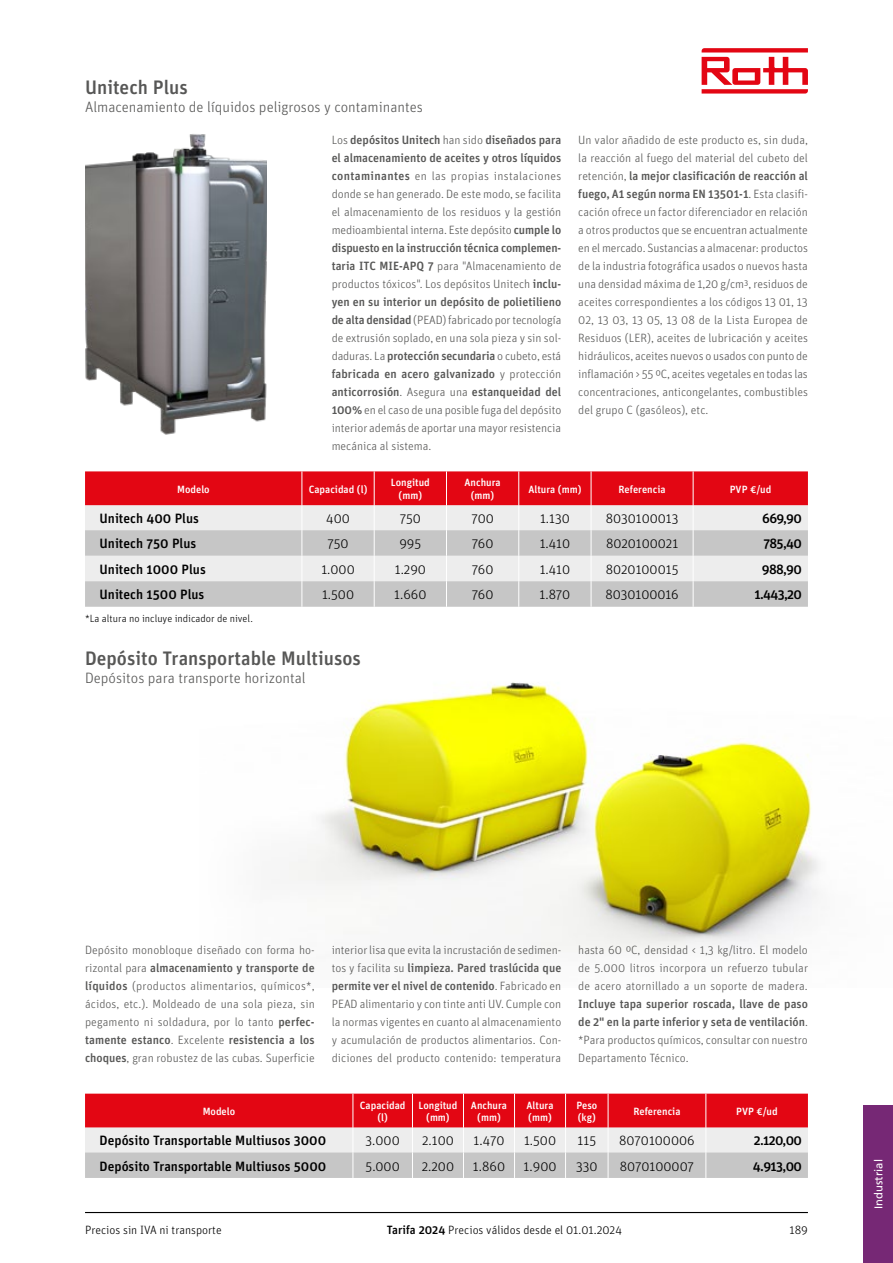
<style>
.page{position:relative;width:893px;height:1263px;background:#fff}
.page>*{position:absolute;margin:0;border:0;box-sizing:border-box;transform-origin:0 0}
.t1{font:500 19.5px "Unit OT";color:#575756}
.t2{font:300 15px "Unit OT";color:#575756}
.items{font:300 13.5px "Unit OT";color:#000}
.columnas_extremas{font:500 13.5px "Unit OT";color:#000}
.PVP{font:500 13.5px "Unit OT";letter-spacing:-.05em;color:#000}
.t3{font:300 12px/18px "Unit OT";color:#575756;text-align:justify}
.t4{font:300 12px "Unit OT";color:#000}
.t5{font:11.25px "Frutiger LT Std";color:#fff}
.cabecera{font:500 10.5px/12.6px "Unit OT";color:#fff;text-align:center}
.pie_de_tabla{font:300 10.5px "Unit OT";color:#000}
.s1{font-weight:500}
</style>
<div class="page">
<img style="left:289px;top:682px;width:530px;height:270px">
<svg style="left:85px;top:471px;width:723px;height:136px;background:#dca5a8"></svg>
<svg style="left:85px;top:1094px;width:723px;height:84px;background:#dd878c"></svg>
<img style="left:85px;top:134px;width:182px;height:301px">
<svg style="left:702px;top:48px;width:106px;height:46px"></svg>
<hr style="left:85px;top:1212px;width:723px;height:1px;background:#000">
<div style="left:863px;top:1105px;width:30px;height:158px;background:#762875"></div>
<p class="t1" style="left:85px;top:74px;width:104px">Unitech Plus</p>
<p class="t2" style="left:85px;top:98px;width:339px">Almacenamiento de líquidos peligrosos y contaminantes</p>
<p class="t3" style="left:332px;top:131px;width:231px">Los <span class="s1">depósitos Unitech</span> han sido <span class="s1">diseñados para el almacenamiento de aceites y otros líquidos contaminantes</span> en las propias instalaciones donde se han generado. De este modo, se facilita el almacenamiento de los residuos y la gestión medioambiental interna. Este depósito <span class="s1">cumple lo dispuesto en la instrucción técnica complemen&shy;taria ITC MIE-APQ 7</span> para "Almacenamiento de productos tóxicos". Los depósitos Unitech <span class="s1">inclu&shy;yen en su interior un depósito de polietilieno de alta densidad</span> (PEAD) fabricado por tecnología de extrusión soplado, en una sola pieza y sin sol&shy;daduras. La <span class="s1">protección secundaria</span> o cubeto, está <span class="s1">fabricada en acero galvanizado</span> y protección <span class="s1">anticorrosión</span>. Asegura una <span class="s1">estanqueidad del 100%</span> en el caso de una posible fuga del depósito interior además de aportar una mayor resistencia mecánica al sistema.</p>
<p class="t3" style="left:578px;top:131px;width:231px">Un valor añadido de este producto es, sin duda, la reacción al fuego del material del cubeto del retención, <span class="s1">la mejor clasificación de reacción al fuego, A1 según norma EN 13501-1</span>. Esta clasifi&shy;cación ofrece un factor diferenciador en relación a otros productos que se encuentran actualmente en el mercado. Sustancias a almacenar: productos de la industria fotográfica usados o nuevos hasta una densidad máxima de 1,20 g/cm3, residuos de aceites correspondientes a los códigos 13 01, 13<br>02, 13 03, 13 05, 13 08 de la Lista Europea de Residuos (LER), aceites de lubricación y aceites hidráulicos, aceites nuevos o usados con punto de inflamación &gt; 55 ºC, aceites vegetales en todas las concentraciones, anticongelantes, combustibles del grupo C (gasóleos), etc.</p>
<p class="cabecera" style="left:177px;top:482px;width:34px">Modelo</p>
<p class="cabecera" style="left:309px;top:482px;width:60px">Capacidad (l)</p>
<p class="cabecera" style="left:391px;top:476px;width:40px">Longitud (mm)</p>
<p class="cabecera" style="left:465px;top:476px;width:38px">Anchura (mm)</p>
<p class="cabecera" style="left:528px;top:482px;width:55px">Altura (mm)</p>
<p class="cabecera" style="left:619px;top:482px;width:48px">Referencia</p>
<p class="cabecera" style="left:730px;top:482px;width:43px">PVP €/ud</p>
<p class="columnas_extremas" style="left:100px;top:509px;width:101px">Unitech 400 Plus</p>
<p class="items" style="left:326px;top:510px;width:25px">400</p>
<p class="items" style="left:400px;top:510px;width:23px">750</p>
<p class="items" style="left:471px;top:510px;width:24px">700</p>
<p class="items" style="left:540px;top:510px;width:31px">1.130</p>
<p class="items" style="left:606px;top:510px;width:74px">8030100013</p>
<p class="PVP" style="left:762px;top:509px;width:41px">669,90</p>
<p class="columnas_extremas" style="left:100px;top:535px;width:98px">Unitech 750 Plus</p>
<p class="items" style="left:328px;top:536px;width:23px">750</p>
<p class="items" style="left:399px;top:536px;width:23px">995</p>
<p class="items" style="left:472px;top:536px;width:23px">760</p>
<p class="items" style="left:540px;top:536px;width:32px">1.410</p>
<p class="items" style="left:606px;top:536px;width:74px">8020100021</p>
<p class="PVP" style="left:763px;top:535px;width:40px">785,40</p>
<p class="columnas_extremas" style="left:100px;top:560px;width:108px">Unitech 1000 Plus</p>
<p class="items" style="left:321px;top:561px;width:35px">1.000</p>
<p class="items" style="left:395px;top:561px;width:33px">1.290</p>
<p class="items" style="left:472px;top:561px;width:23px">760</p>
<p class="items" style="left:540px;top:561px;width:32px">1.410</p>
<p class="items" style="left:606px;top:561px;width:74px">8020100015</p>
<p class="PVP" style="left:762px;top:560px;width:42px">988,90</p>
<p class="columnas_extremas" style="left:100px;top:586px;width:106px">Unitech 1500 Plus</p>
<p class="items" style="left:322px;top:587px;width:34px">1.500</p>
<p class="items" style="left:394px;top:587px;width:34px">1.660</p>
<p class="items" style="left:472px;top:587px;width:23px">760</p>
<p class="items" style="left:539px;top:587px;width:32px">1.870</p>
<p class="items" style="left:605px;top:587px;width:75px">8030100016</p>
<p class="PVP" style="left:754px;top:586px;width:49px">1.443,20</p>
<p class="pie_de_tabla" style="left:85px;top:612px;width:169px">*La altura no incluye indicador de nivel.</p>
<p class="t1" style="left:85px;top:645px;width:277px">Depósito Transportable Multiusos</p>
<p class="t2" style="left:85px;top:669px;width:222px">Depósitos para transporte horizontal</p>
<p class="t3" style="left:85px;top:941px;width:231px">Depósito monobloque diseñado con forma ho&shy;rizontal para <span class="s1">almacenamiento y transporte de líquidos</span> (productos alimentarios, químicos*, ácidos, etc.). Moldeado de una sola pieza, sin pegamento ni soldadura, por lo tanto <span class="s1">perfec&shy;tamente estanco</span>. Excelente <span class="s1">resistencia a los choques</span>, gran robustez de las cubas. Superficie</p>
<p class="t3" style="left:332px;top:941px;width:231px">interior lisa que evita la incrustación de sedimen&shy;tos y facilita su <span class="s1">limpieza. Pared traslúcida que permite ver el nivel de contenido</span>. Fabricado en PEAD alimentario y con tinte anti UV. Cumple con la normas vigentes en cuanto al almacenamiento y acumulación de productos alimentarios. Con&shy;diciones del producto contenido: temperatura</p>
<p class="t3" style="left:578px;top:941px;width:231px">hasta 60 ºC, densidad &lt; 1,3 kg/litro. El modelo de 5.000 litros incorpora un refuerzo tubular de acero atornillado a un soporte de madera.<br><span class="s1">Incluye tapa superior roscada, llave de paso de 2" en la parte inferior y seta de ventilación</span>. *Para productos químicos, consultar con nuestro Departamento Técnico.</p>
<p class="cabecera" style="left:203px;top:1105px;width:34px">Modelo</p>
<p class="cabecera" style="left:360px;top:1098px;width:47px">Capacidad (l)</p>
<p class="cabecera" style="left:419px;top:1098px;width:40px">Longitud (mm)</p>
<p class="cabecera" style="left:471px;top:1098px;width:38px">Anchura (mm)</p>
<p class="cabecera" style="left:527px;top:1098px;width:28px;text-align:left">Altura (mm)</p>
<p class="cabecera" style="left:576px;top:1098px;width:22px;text-align:left">Peso (kg)</p>
<p class="cabecera" style="left:633px;top:1105px;width:48px">Referencia</p>
<p class="cabecera" style="left:736px;top:1105px;width:43px">PVP €/ud</p>
<p class="columnas_extremas" style="left:100px;top:1132px;width:228px">Depósito Transportable Multiusos 3000</p>
<p class="items" style="left:366px;top:1132px;width:36px">3.000</p>
<p class="items" style="left:422px;top:1132px;width:33px">2.100</p>
<p class="items" style="left:474px;top:1132px;width:32px">1.470</p>
<p class="items" style="left:524px;top:1132px;width:34px">1.500</p>
<p class="items" style="left:578px;top:1132px;width:20px">115</p>
<p class="items" style="left:619px;top:1132px;width:77px">8070100006</p>
<p class="PVP" style="left:754px;top:1132px;width:50px">2.120,00</p>
<p class="columnas_extremas" style="left:100px;top:1157px;width:228px">Depósito Transportable Multiusos 5000</p>
<p class="items" style="left:366px;top:1158px;width:36px">5.000</p>
<p class="items" style="left:422px;top:1158px;width:34px">2.200</p>
<p class="items" style="left:473px;top:1158px;width:34px">1.860</p>
<p class="items" style="left:524px;top:1158px;width:34px">1.900</p>
<p class="items" style="left:576px;top:1158px;width:23px">330</p>
<p class="items" style="left:620px;top:1158px;width:76px">8070100007</p>
<p class="PVP" style="left:753px;top:1157px;width:50px">4.913,00</p>
<p class="t4" style="left:85px;top:1223px;width:138px">Precios sin IVA ni transporte</p>
<p class="t4" style="left:387px;top:1223px;width:237px"><span class="s1">Tarifa 2024</span> Precios válidos desde el 01.01.2024</p>
<p class="t4" style="left:790px;top:1223px;width:20px">189</p>
<p class="t5" style="left:872px;top:1209px;width:51px;rotate:-90deg">Industrial</p>
</div>
